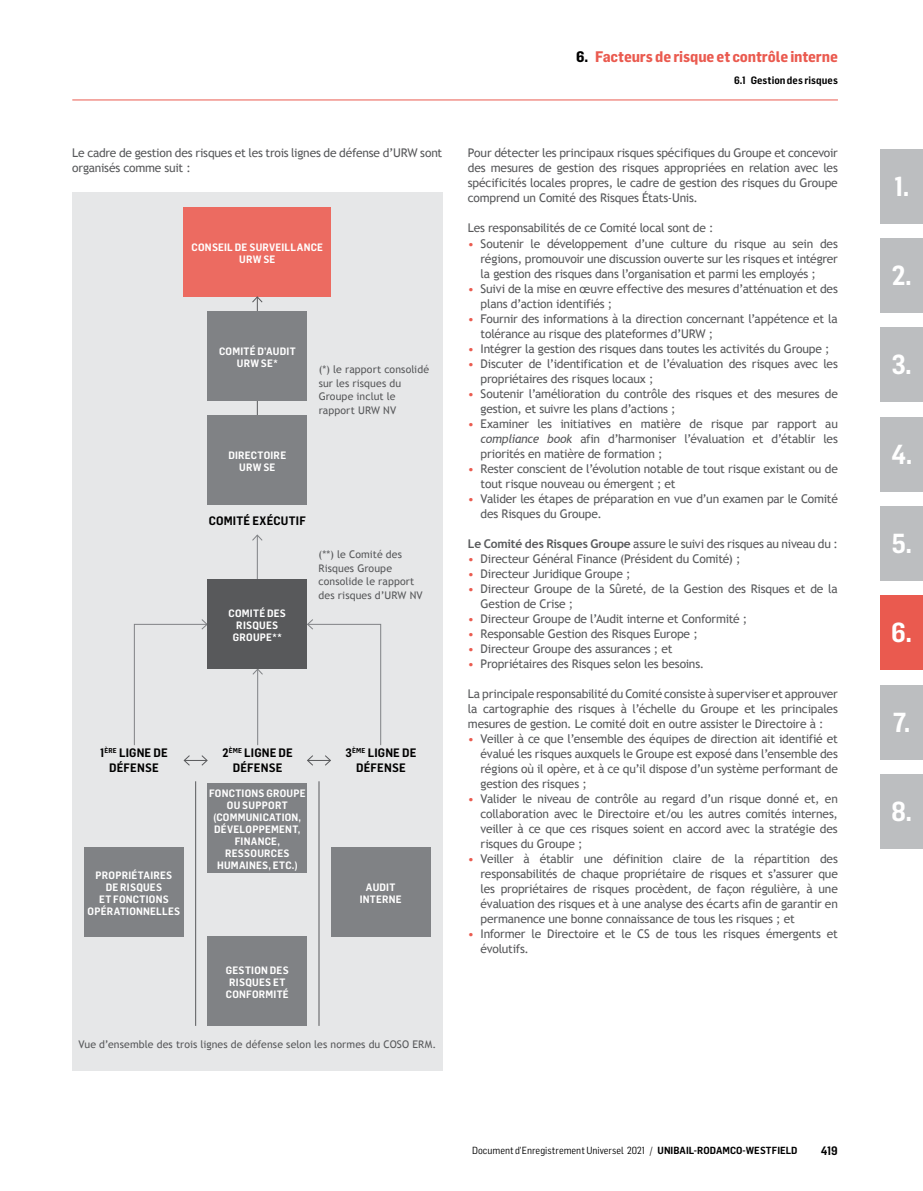
<style>
.page{position:relative;width:923px;height:1191px;background:#fff}
.page>*{position:absolute;margin:0;border:0;box-sizing:border-box;transform-origin:0 0}
.t1{font:600 27px "Flama Semicondensed";color:#fff}
.t2{font:700 15px "Flama Semicondensed";letter-spacing:-.01em;color:#ea5a4f}
.t3{font:12px/15px "Trebuchet MS";letter-spacing:-.015em;color:#58595b}
.t4{font:600 12px/15px "Flama Semicondensed";letter-spacing:.015em;color:#000;text-align:center}
.t5{font:600 10.5px/12px "Flama Semicondensed";letter-spacing:.02em;color:#fff;text-align:center}
.t6{font:10.5px/13.5px "Trebuchet MS";letter-spacing:.01em;color:#58595b}
.t7{font:600 10.5px "Flama Semicondensed";letter-spacing:.005em;color:#000}
.t8{font:10.2px "Flama Semicondensed";letter-spacing:.005em;color:#000}
.s1{color:#000}
.s2{color:#ea5a4f}
.s3{font-style:italic}
.s4{font-weight:700}
.s5{font-weight:600}
</style>
<div class="page">
<hr style="left:72px;top:100px;width:766px;height:1px;background:#ea5a4f">
<div style="left:880px;top:238px;width:43px;height:75px;background:#bcbec0"></div>
<div style="left:880px;top:327px;width:43px;height:75px;background:#bcbec0"></div>
<div style="left:880px;top:417px;width:43px;height:74px;background:#bcbec0"></div>
<div style="left:880px;top:506px;width:43px;height:74px;background:#bcbec0"></div>
<div style="left:880px;top:595px;width:43px;height:75px;background:#ea5a4f"></div>
<div style="left:880px;top:685px;width:43px;height:74px;background:#bcbec0"></div>
<div style="left:880px;top:774px;width:43px;height:74px;background:#bcbec0"></div>
<div style="left:880px;top:149px;width:43px;height:74px;background:#bcbec0"></div>
<div style="left:72px;top:192px;width:370px;height:878px;background:#e6e7e8"></div>
<div style="left:184px;top:207px;width:147px;height:89px;background:#ec6b61"></div>
<hr style="left:257px;top:380px;width:1px;height:60px;background:#58595b">
<hr style="left:257px;top:297px;width:1px;height:44px;background:#58595b">
<svg style="left:251px;top:296px;width:12px;height:7px"></svg>
<hr style="left:195px;top:781px;width:1px;height:245px;background:#58595b">
<hr style="left:319px;top:781px;width:1px;height:245px;background:#58595b">
<hr style="left:257px;top:535px;width:1px;height:44px;background:#808285">
<svg style="left:252px;top:534px;width:11px;height:7px"></svg>
<svg style="left:183px;top:755px;width:25px;height:11px"></svg>
<svg style="left:307px;top:755px;width:24px;height:11px"></svg>
<hr style="left:257px;top:669px;width:1px;height:76px;background:#808285">
<svg style="left:252px;top:668px;width:11px;height:7px"></svg>
<svg style="left:134px;top:618px;width:74px;height:128px"></svg>
<svg style="left:306px;top:619px;width:75px;height:127px"></svg>
<div style="left:208px;top:311px;width:99px;height:89px;background:#808285"></div>
<div style="left:208px;top:415px;width:99px;height:90px;background:#808285"></div>
<div style="left:208px;top:579px;width:99px;height:89px;background:#58595b"></div>
<div style="left:208px;top:783px;width:99px;height:89px;background:#808285"></div>
<div style="left:331px;top:847px;width:99px;height:89px;background:#808285"></div>
<div style="left:84px;top:847px;width:100px;height:89px;background:#808285"></div>
<div style="left:208px;top:936px;width:99px;height:90px;background:#808285"></div>
<p class="t3" style="left:72px;top:146px;width:371px">Le cadre de gestion des risques et les trois lignes de défense d’URW sont organisés comme suit :</p>
<p class="t5" style="left:192px;top:240px;width:133px">CONSEIL DE SURVEILLANCE<br>URW SE</p>
<p class="t5" style="left:219px;top:345px;width:78px">COMITÉ D’AUDIT<br>URW SE*</p>
<p class="t5" style="left:228px;top:449px;width:59px">DIRECTOIRE<br>URW SE</p>
<p class="t6" style="left:319px;top:363px;width:112px">(*) le rapport consolidé sur les risques du<br>Groupe inclut le rapport URW NV</p>
<p class="t4" style="left:209px;top:512px;width:99px">COMITÉ EXÉCUTIF</p>
<p class="t5" style="left:229px;top:607px;width:59px">COMITÉ DES<br>RISQUES<br>GROUPE**</p>
<p class="t6" style="left:318px;top:548px;width:106px">(**) le Comité des<br>Risques Groupe consolide le rapport des risques d’URW NV</p>
<p class="t4" style="left:100px;top:745px;width:69px">1<sup>ÈRE</sup> LIGNE DE<br>DÉFENSE</p>
<p class="t4" style="left:222px;top:745px;width:72px">2<sup>ÈME</sup> LIGNE DE<br>DÉFENSE</p>
<p class="t4" style="left:346px;top:745px;width:72px">3<sup>ÈME</sup> LIGNE DE<br>DÉFENSE</p>
<p class="t5" style="left:88px;top:869px;width:94px">PROPRIÉTAIRES<br>DE RISQUES<br>ET FONCTIONS<br>OPÉRATIONNELLES</p>
<p class="t5" style="left:209px;top:787px;width:98px">FONCTIONS GROUPE<br>OU SUPPORT (COMMUNICATION,<br>DÉVELOPPEMENT,<br>FINANCE,<br>RESSOURCES<br>HUMAINES, ETC.)</p>
<p class="t5" style="left:226px;top:964px;width:64px">GESTION DES<br>RISQUES ET<br>CONFORMITÉ</p>
<p class="t5" style="left:360px;top:881px;width:43px">AUDIT<br>INTERNE</p>
<p class="t6" style="left:78px;top:1038px;width:359px">Vue d’ensemble des trois lignes de défense selon les normes du COSO ERM.</p>
<p class="t2" style="left:576px;top:47px;width:263px"><span class="s1">6.</span> Facteurs de risque et contrôle interne</p>
<p class="t7" style="left:734px;top:73px;width:105px">6.1 Gestion des risques</p>
<p class="t3" style="left:468px;top:146px;width:371px;text-align:justify">Pour détecter les principaux risques spécifiques du Groupe et concevoir des mesures de gestion des risques appropriées en relation avec les spécificités locales propres, le cadre de gestion des risques du Groupe comprend un Comité des Risques États-Unis.</p>
<p class="t3" style="left:468px;top:221px;width:247px">Les responsabilités de ce Comité local sont de :</p>
<p class="t3" style="left:480px;top:236px;width:359px;text-align:justify;text-indent:-13px"><span class="s2">•</span> Soutenir le développement d’une culture du risque au sein des régions, promouvoir une discussion ouverte sur les risques et intégrer la gestion des risques dans l’organisation et parmi les employés ;</p>
<p class="t3" style="left:480px;top:281px;width:359px;text-indent:-13px"><span class="s2">•</span> Suivi de la mise en œuvre effective des mesures d’atténuation et des plans d’action identifiés ;</p>
<p class="t3" style="left:480px;top:311px;width:359px;text-indent:-13px"><span class="s2">•</span> Fournir des informations à la direction concernant l’appétence et la tolérance au risque des plateformes d’URW ;</p>
<p class="t3" style="left:468px;top:341px;width:363px"><span class="s2">•</span> Intégrer la gestion des risques dans toutes les activités du Groupe ;</p>
<p class="t3" style="left:480px;top:356px;width:359px;text-indent:-13px"><span class="s2">•</span> Discuter de l’identification et de l’évaluation des risques avec les propriétaires des risques locaux ;</p>
<p class="t3" style="left:480px;top:386px;width:359px;text-indent:-13px"><span class="s2">•</span> Soutenir l’amélioration du contrôle des risques et des mesures de gestion, et suivre les plans d’actions ;</p>
<p class="t3" style="left:480px;top:416px;width:359px;text-align:justify;text-indent:-13px"><span class="s2">•</span> Examiner les initiatives en matière de risque par rapport au <span class="s3">compliance book</span> afin d’harmoniser l’évaluation et d’établir les priorités en matière de formation ;</p>
<p class="t3" style="left:480px;top:461px;width:359px;text-indent:-13px"><span class="s2">•</span> Rester conscient de l’évolution notable de tout risque existant ou de tout risque nouveau ou émergent ; et</p>
<p class="t3" style="left:480px;top:491px;width:359px;text-indent:-13px"><span class="s2">•</span> Valider les étapes de préparation en vue d’un examen par le Comité des Risques du Groupe.</p>
<p class="t3" style="left:468px;top:536px;width:371px"><span class="s4">Le Comité des Risques Groupe</span> assure le suivi des risques au niveau du :</p>
<p class="t3" style="left:468px;top:551px;width:274px"><span class="s2">•</span> Directeur Général Finance (Président du Comité) ;</p>
<p class="t3" style="left:468px;top:566px;width:164px"><span class="s2">•</span> Directeur Juridique Groupe ;</p>
<p class="t3" style="left:480px;top:581px;width:359px;text-indent:-13px"><span class="s2">•</span> Directeur Groupe de la Sûreté, de la Gestion des Risques et de la<br>Gestion de Crise ;</p>
<p class="t3" style="left:468px;top:611px;width:281px"><span class="s2">•</span> Directeur Groupe de l’Audit interne et Conformité ;</p>
<p class="t3" style="left:468px;top:626px;width:231px"><span class="s2">•</span> Responsable Gestion des Risques Europe ;</p>
<p class="t3" style="left:468px;top:641px;width:206px"><span class="s2">•</span> Directeur Groupe des assurances ; et</p>
<p class="t3" style="left:468px;top:656px;width:238px"><span class="s2">•</span> Propriétaires des Risques selon les besoins.</p>
<p class="t3" style="left:468px;top:686px;width:371px;text-align:justify">La principale responsabilité du Comité consiste à superviser et approuver la cartographie des risques à l’échelle du Groupe et les principales mesures de gestion. Le comité doit en outre assister le Directoire à :</p>
<p class="t3" style="left:480px;top:731px;width:359px;text-align:justify;text-indent:-13px"><span class="s2">•</span> Veiller à ce que l’ensemble des équipes de direction ait identifié et évalué les risques auxquels le Groupe est exposé dans l’ensemble des régions où il opère, et à ce qu’il dispose d’un système performant de gestion des risques ;</p>
<p class="t3" style="left:480px;top:791px;width:359px;text-align:justify;text-indent:-13px"><span class="s2">•</span> Valider le niveau de contrôle au regard d’un risque donné et, en collaboration avec le Directoire et/ou les autres comités internes, veiller à ce que ces risques soient en accord avec la stratégie des risques du Groupe ;</p>
<p class="t3" style="left:480px;top:851px;width:359px;text-align:justify;text-indent:-13px"><span class="s2">•</span> Veiller à établir une définition claire de la répartition des responsabilités de chaque propriétaire de risques et s’assurer que les propriétaires de risques procèdent, de façon régulière, à une évaluation des risques et à une analyse des écarts afin de garantir en permanence une bonne connaissance de tous les risques ; et</p>
<p class="t3" style="left:480px;top:926px;width:359px;text-indent:-13px"><span class="s2">•</span> Informer le Directoire et le CS de tous les risques émergents et évolutifs.</p>
<p class="t8" style="left:472px;top:1143px;width:327px">Document d’Enregistrement Universel 2021 / <span class="s5">UNIBAIL-RODAMCO-WESTFIELD</span></p>
<p class="t4" style="left:821px;top:1142px;width:19px">419</p>
<h1 class="t1" style="left:894px;top:168px;width:17px">1.</h1>
<h1 class="t1" style="left:891px;top:258px;width:22px">2.</h1>
<h1 class="t1" style="left:891px;top:347px;width:22px">3.</h1>
<h1 class="t1" style="left:891px;top:436px;width:23px">4.</h1>
<h1 class="t1" style="left:891px;top:526px;width:22px">5.</h1>
<h1 class="t1" style="left:891px;top:615px;width:22px">6.</h1>
<h1 class="t1" style="left:893px;top:704px;width:19px">7.</h1>
<h1 class="t1" style="left:891px;top:793px;width:23px">8.</h1>
</div>
